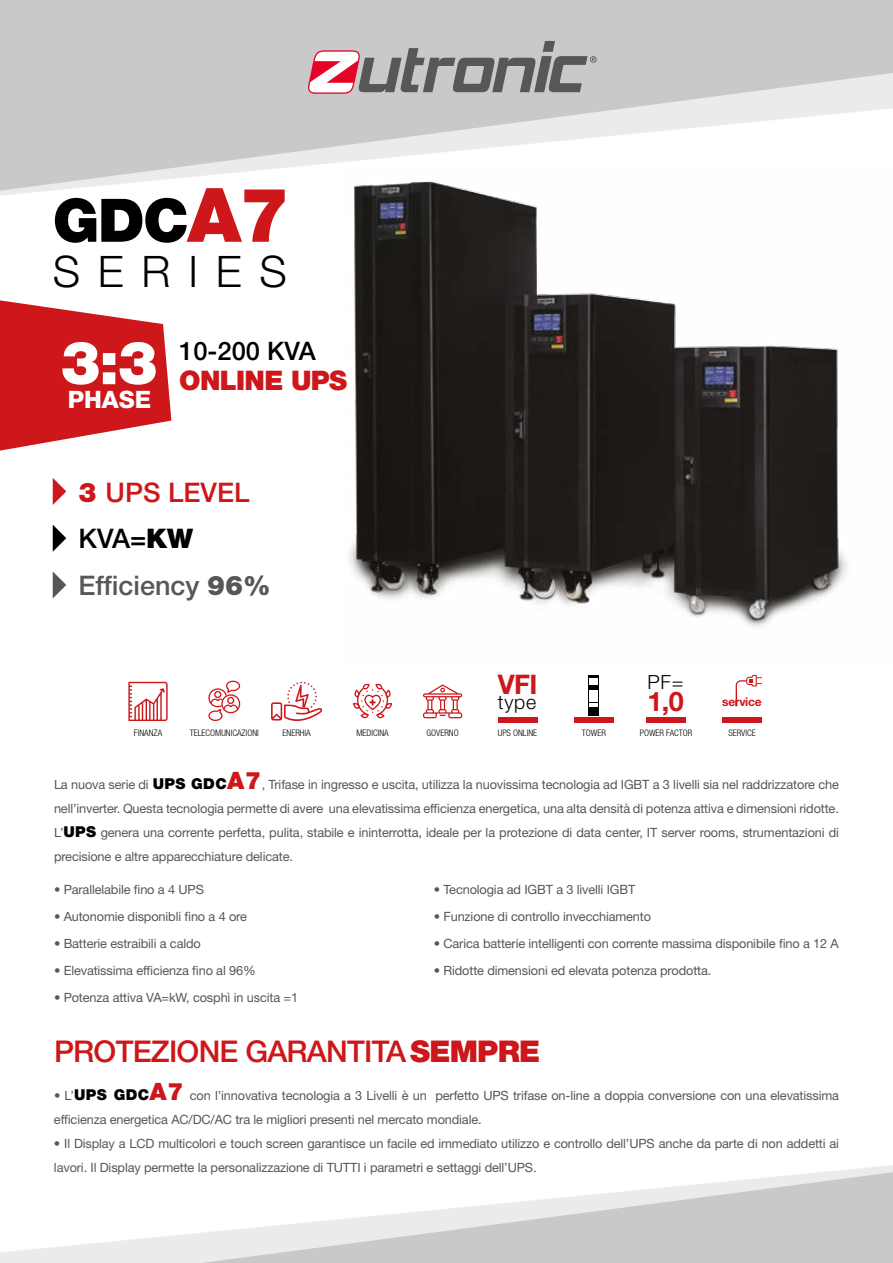
<style>
.page{position:relative;width:893px;height:1263px;background:#fff}
.page>*{position:absolute;margin:0;border:0;box-sizing:border-box;transform-origin:0 0}
.t1{font:900 60px "Helvetica Neue LT Std";color:#000}
.t2{font:900 60px "Helvetica Neue LT Std";color:#fff}
.t3{font:300 43.5px "Helvetica Neue LT Std";letter-spacing:.41em;color:#000}
.t4{font:500 30px "Helvetica Neue LT Std";letter-spacing:-.025em;color:#cd171a}
.t5{font:500 27px/46.5px "Helvetica Neue LT Std";color:#575756}
.t6{font:900 27px "Helvetica Neue LT Std";letter-spacing:-.025em;color:#cd171a}
.t7{font:700 27px "Helvetica Neue LT Std";color:#cd171a}
.t8{font:500 25.5px "Helvetica Neue LT Std";color:#000}
.t9{font:800 24px "Helvetica Neue LT Std";color:#fff}
.t10{font:300 19.5px "Helvetica Neue LT Std";letter-spacing:.04em;color:#000}
.t11{font:12.75px/24px "Helvetica Neue LT Std";letter-spacing:-.01em;color:#575756}
.t12{font:700 12px "Helvetica Neue LT Std";letter-spacing:-.025em;color:#cd171a}
.t13{font:300 condensed 9px "Helvetica Neue LT Std";color:#000}
.s1{font-size:75px;color:#cd171a}
.s2{font-weight:900;color:#cd171a}
.s3{color:#cd171a}
.s4{color:#000}
.s5{font-weight:900;color:#000}
.s6{font-weight:900}
.s7{font-weight:900;font-size:15px;color:#000}
.s8{font-weight:900;font-size:24px;color:#cd171a}
</style>
<div class="page">
<svg style="left:0;top:1165px;width:893px;height:98px"></svg>
<svg style="left:201px;top:1172px;width:692px;height:91px"></svg>
<svg style="left:0;top:0;width:893px;height:191px;fill:#c9c9cc"></svg>
<svg style="left:308px;top:41px;width:289px;height:53px;background:#ab9fa2"></svg>
<svg style="left:53px;top:478px;width:13px;height:27px"></svg>
<svg style="left:53px;top:525px;width:13px;height:27px"></svg>
<svg style="left:53px;top:572px;width:13px;height:26px"></svg>
<svg style="left:0;top:300px;width:171px;height:151px"></svg>
<img style="left:341px;top:170px;width:552px;height:457px">
<div style="left:498px;top:718px;width:39px;height:5px;background:#cd171a"></div>
<div style="left:574px;top:718px;width:39px;height:5px;background:#cd171a"></div>
<div style="left:589px;top:675px;width:10px;height:40px;background:#000"></div>
<div style="left:590px;top:679px;width:8px;height:6px;background:#fff"></div>
<svg style="left:590px;top:690px;width:8px;height:16px"></svg>
<div style="left:646px;top:718px;width:40px;height:5px;background:#cd171a"></div>
<svg style="left:736px;top:675px;width:26px;height:31px"></svg>
<div style="left:722px;top:718px;width:40px;height:5px;background:#cd171a"></div>
<svg style="left:128px;top:682px;width:40px;height:39px"></svg>
<svg style="left:208px;top:681px;width:33px;height:40px"></svg>
<svg style="left:271px;top:682px;width:51px;height:39px"></svg>
<svg style="left:353px;top:684px;width:39px;height:34px"></svg>
<svg style="left:423px;top:684px;width:39px;height:34px"></svg>
<h1 class="t1" style="left:53px;top:185px;width:238px">GDC<span class="s1">A7</span></h1>
<h2 class="t3" style="left:53px;top:245px;width:236px">SERIES</h2>
<h1 class="t2" style="left:60px;top:327px;width:99px">3:3</h1>
<h3 class="t9" style="left:68px;top:386px;width:85px">PHASE</h3>
<h3 class="t8" style="left:179px;top:335px;width:138px">10-200 KVA</h3>
<h3 class="t6" style="left:179px;top:364px;width:169px">ONLINE UPS</h3>
<h3 class="t5" style="left:79px;top:468px;width:194px"><span class="s2">3</span> <span class="s3">UPS LEVEL<br></span><span class="s4">KVA=</span><span class="s5">KW<br></span>Efficiency <span class="s6">96%</span></h3>
<h3 class="t7" style="left:498px;top:668px;width:41px">VFI</h3>
<h3 class="t10" style="left:498px;top:690px;width:40px">type</h3>
<h3 class="t10" style="left:648px;top:670px;width:38px">PF=</h3>
<h3 class="t7" style="left:648px;top:685px;width:38px">1,0</h3>
<p class="t12" style="left:722px;top:695px;width:41px">service</p>
<p class="t13" style="left:134px;top:727px;width:30px">FINANZA</p>
<p class="t13" style="left:190px;top:727px;width:71px">TELECOMUNICAZIONI</p>
<p class="t13" style="left:283px;top:727px;width:30px">ENERHIA</p>
<p class="t13" style="left:356px;top:727px;width:34px">MEDICINA</p>
<p class="t13" style="left:426px;top:727px;width:34px">GOVERNO</p>
<p class="t13" style="left:498px;top:727px;width:41px">UPS ONLINE</p>
<p class="t13" style="left:582px;top:727px;width:25px">TOWER</p>
<p class="t13" style="left:640px;top:727px;width:54px">POWER FACTOR</p>
<p class="t13" style="left:728px;top:727px;width:29px">SERVICE</p>
<p class="t11" style="left:54px;top:772px;width:786px;text-align:justify">La nuova serie di <span class="s7">UPS GDC</span><span class="s8">A7</span>, Trifase in ingresso e uscita, utilizza la nuovissima tecnologia ad IGBT a 3 livelli sia nel raddrizzatore che nell’inverter. Questa tecnologia permette di avere una elevatissima efficienza energetica, una alta densità di potenza attiva e dimensioni ridotte.<br>L’<span class="s7">UPS</span> genera una corrente perfetta, pulita, stabile e ininterrotta, ideale per la protezione di data center, IT server rooms, strumentazioni di precisione e altre apparecchiature delicate.</p>
<p class="t11" style="left:54px;top:877px;width:151px">• Parallelabile fino a 4 UPS</p>
<p class="t11" style="left:54px;top:904px;width:194px">• Autonomie disponibli fino a 4 ore</p>
<p class="t11" style="left:54px;top:931px;width:148px">• Batterie estraibili a caldo</p>
<p class="t11" style="left:54px;top:958px;width:203px">• Elevatissima efficienza fino al 96%</p>
<p class="t11" style="left:54px;top:985px;width:246px">• Potenza attiva VA=kW, cosphì in uscita =1</p>
<h3 class="t4" style="left:54px;top:1033px;width:488px">PROTEZIONE GARANTITA <span class="s6">SEMPRE</span></h3>
<p class="t11" style="left:54px;top:1083px;width:786px">• L’<span class="s7">UPS GDC</span><span class="s8">A7</span> con l’innovativa tecnologia a 3 Livelli è un perfetto UPS trifase on-line a doppia conversione con una elevatissima efficienza energetica AC/DC/AC tra le migliori presenti nel mercato mondiale.</p>
<p class="t11" style="left:54px;top:1131px;width:786px">• Il Display a LCD multicolori e touch screen garantisce un facile ed immediato utilizzo e controllo dell’UPS anche da parte di non addetti ai lavori. Il Display permette la personalizzazione di TUTTI i parametri e settaggi dell’UPS.</p>
<p class="t11" style="left:434px;top:877px;width:203px">• Tecnologia ad IGBT a 3 livelli IGBT</p>
<p class="t11" style="left:434px;top:904px;width:219px">• Funzione di controllo invecchiamento</p>
<p class="t11" style="left:434px;top:931px;width:406px">• Carica batterie intelligenti con corrente massima disponibile fino a 12 A</p>
<p class="t11" style="left:434px;top:958px;width:279px">• Ridotte dimensioni ed elevata potenza prodotta.</p>
</div>
